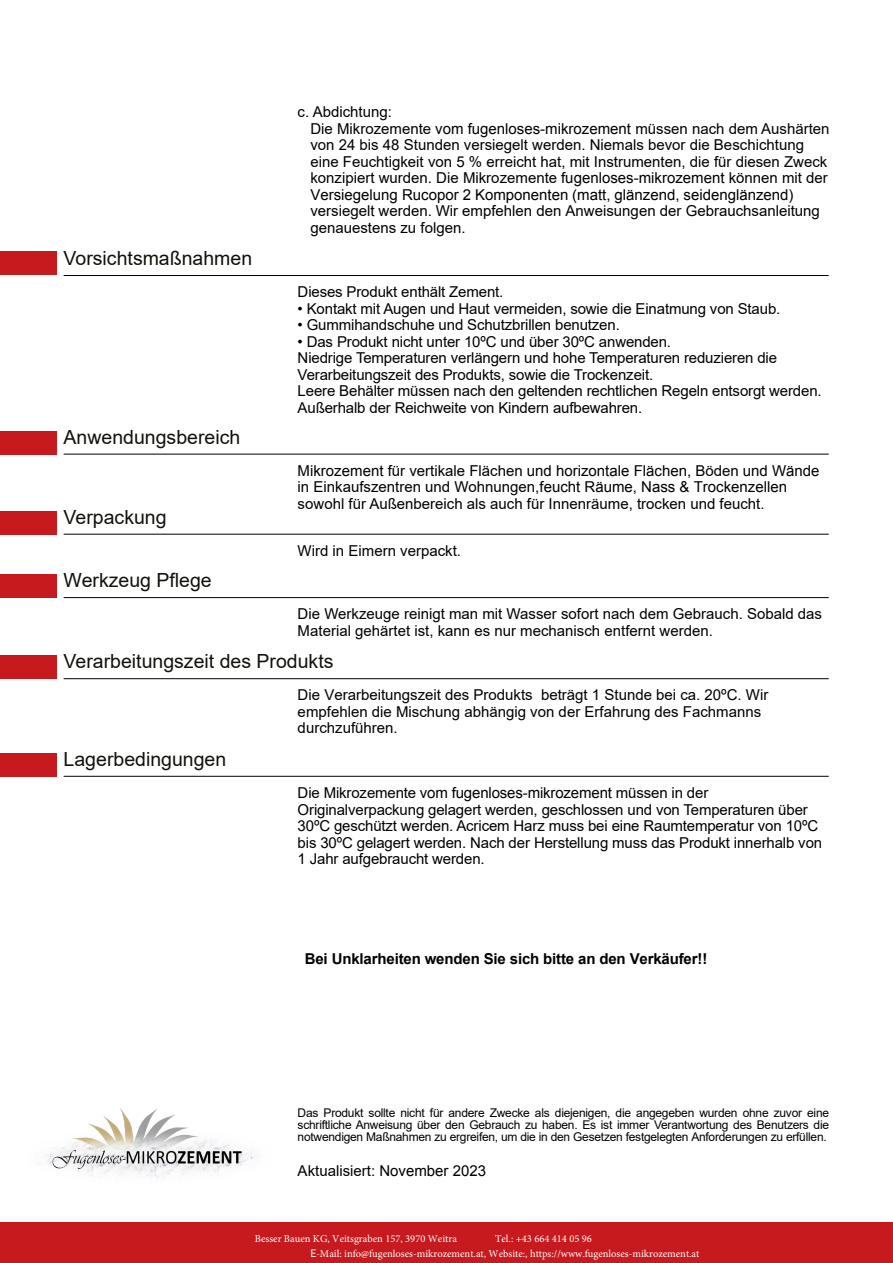
<style>
.page{position:relative;width:893px;height:1263px;background:#fff}
.page>*{position:absolute;margin:0;border:0;box-sizing:border-box;transform-origin:0 0}
.t1{font:19.5px "Arial";color:#12110c}
.t2{font:15px/16.5px "Arial";color:#000}
.t3{font:700 15px "Arial";letter-spacing:-.01em;color:#000}
.t4{font:12px/12px "Arial";letter-spacing:-.02em;color:#000;text-align:justify}
.t5{font:10.5px "Minion Pro";color:#fff}
.s1{font-style:inherit}
.s2{font-family:"Roboto"}
.s3{font-family:"Raanana"}
</style>
<div class="page">
<div style="left:0;top:1222px;width:893px;height:41px;background:#c71a1e"></div>
<div style="left:0;top:251px;width:56px;height:23px;background:#c71a1e"></div>
<div style="left:0;top:431px;width:56px;height:23px;background:#c71a1e"></div>
<div style="left:0;top:511px;width:56px;height:23px;background:#c71a1e"></div>
<div style="left:0;top:574px;width:56px;height:23px;background:#c71a1e"></div>
<div style="left:0;top:656px;width:56px;height:23px;background:#c71a1e"></div>
<div style="left:0;top:753px;width:56px;height:24px;background:#c71a1e"></div>
<hr style="left:64px;top:275px;width:765px;height:1px;background:#000">
<hr style="left:64px;top:534px;width:765px;height:1px;background:#000">
<hr style="left:64px;top:454px;width:765px;height:1px;background:#000">
<hr style="left:64px;top:597px;width:765px;height:1px;background:#000">
<hr style="left:64px;top:678px;width:765px;height:1px;background:#000">
<hr style="left:64px;top:776px;width:765px;height:1px;background:#000">
<img style="left:46px;top:1108px;width:207px;height:70px">
<h1 class="t1" style="left:64px;top:245px;width:190px">Vorsichtsmaßnahmen</h1>
<h1 class="t1" style="left:64px;top:423px;width:178px">Anwendungsbereich</h1>
<h1 class="t1" style="left:64px;top:503px;width:104px">Verpackung</h1>
<h1 class="t1" style="left:64px;top:567px;width:150px">Werkzeug Pflege</h1>
<p class="t2" style="left:310px;top:103px;width:521px;text-indent:-13px">c. Abdichtung:<br>Die Mikrozemente <span class="s1">vom fugenloses-mikrozement</span> müssen nach dem Aushärten von 24 bis 48 Stunden versiegelt werden. Niemals bevor die Beschichtung eine Feuchtigkeit von 5 % erreicht hat, mit Instrumenten, die für diesen Zweck konzipiert wurden. Die Mikrozemente <span class="s1">fugenloses-mikrozement</span> können mit der Versiegelung Rucopor 2 Komponenten (matt, glänzend, seidenglänzend) versiegelt werden. Wir empfehlen den Anweisungen der Gebrauchsanleitung genauestens zu folgen.</p>
<p class="t2" style="left:298px;top:284px;width:207px">Dieses Produkt enthält Zement.</p>
<p class="t2" style="left:298px;top:300px;width:484px">• Kontakt mit Augen und Haut vermeiden, sowie die Einatmung von Staub.</p>
<p class="t2" style="left:298px;top:317px;width:324px">• Gummihandschuhe und Schutzbrillen benutzen.</p>
<p class="t2" style="left:298px;top:333px;width:526px">• Das Produkt nicht unter 10ºC und über 30ºC anwenden.<br>Niedrige Temperaturen verlängern und hohe Temperaturen reduzieren die Verarbeitungszeit des Produkts, sowie die Trockenzeit.<br>Leere Behälter müssen nach den geltenden rechtlichen Regeln entsorgt werden.<br>Außerhalb der Reichweite von Kindern aufbewahren.</p>
<p class="t2" style="left:298px;top:462px;width:523px">Mikrozement für vertikale Flächen und horizontale Flächen, Böden und Wände in Einkaufszentren und Wohnungen,feucht Räume, Nass &amp; Trockenzellen sowohl für Außenbereich als auch für Innenräume, trocken und feucht.</p>
<p class="t2" style="left:298px;top:542px;width:165px">Wird in Eimern verpackt.</p>
<p class="t2" style="left:298px;top:606px;width:526px">Die Werkzeuge reinigt man mit Wasser sofort nach dem Gebrauch. Sobald das<br>Material gehärtet ist, kann es nur mechanisch entfernt werden.</p>
<h1 class="t1" style="left:64px;top:648px;width:271px">Verarbeitungszeit des Produkts</h1>
<h1 class="t1" style="left:64px;top:746px;width:164px">Lagerbedingungen</h1>
<p class="t2" style="left:298px;top:687px;width:472px">Die Verarbeitungszeit des Produkts beträgt 1 Stunde bei ca. 20ºC. Wir empfehlen die Mischung abhängig von der Erfahrung des Fachmanns durchzuführen.</p>
<p class="t2" style="left:298px;top:784px;width:526px">Die Mikrozemente <span class="s1">vom fugenloses-mikrozement</span> müssen in der Originalverpackung gelagert werden, geschlossen und von Temperaturen über 30ºC geschützt werden. Acricem Harz muss bei eine Raumtemperatur von 10ºC bis 30ºC gelagert werden. Nach der Herstellung muss das Produkt innerhalb von 1 <span class="s1">J</span>ahr aufgebraucht werden.</p>
<p class="t3" style="left:305px;top:948px;width:404px">Bei Unklarheiten wenden Sie sich bitte an den Verkäufer!!</p>
<p class="t4" style="left:298px;top:1106px;width:533px">Das Produkt sollte nicht für andere Zwecke als diejenigen, die angegeben wurden ohne zuvor eine schriftliche Anweisung über den Gebrauch zu haben. Es ist immer Verantwortung des Benutzers die notwendigen Maßnahmen zu ergreifen, um die in den Gesetzen festgelegten Anforderungen zu erfüllen.</p>
<p class="t2" style="left:298px;top:1162px;width:190px">Aktualisiert: November 2023</p>
<p class="t5" style="left:255px;top:1231px;width:204px">Besser Bauen KG, Veitsgraben 157, 3970 Weitra</p>
<p class="t5" style="left:495px;top:1231px;width:98px">Tel.: +43 664 414 05 96</p>
<p class="t5" style="left:311px;top:1246px;width:390px"><span class="s2">E</span><span class="s3">-</span>Mail: info@fugenloses-mikrozement.at, Website:, https://www.fugenloses-mikrozement.at</p>
</div>
